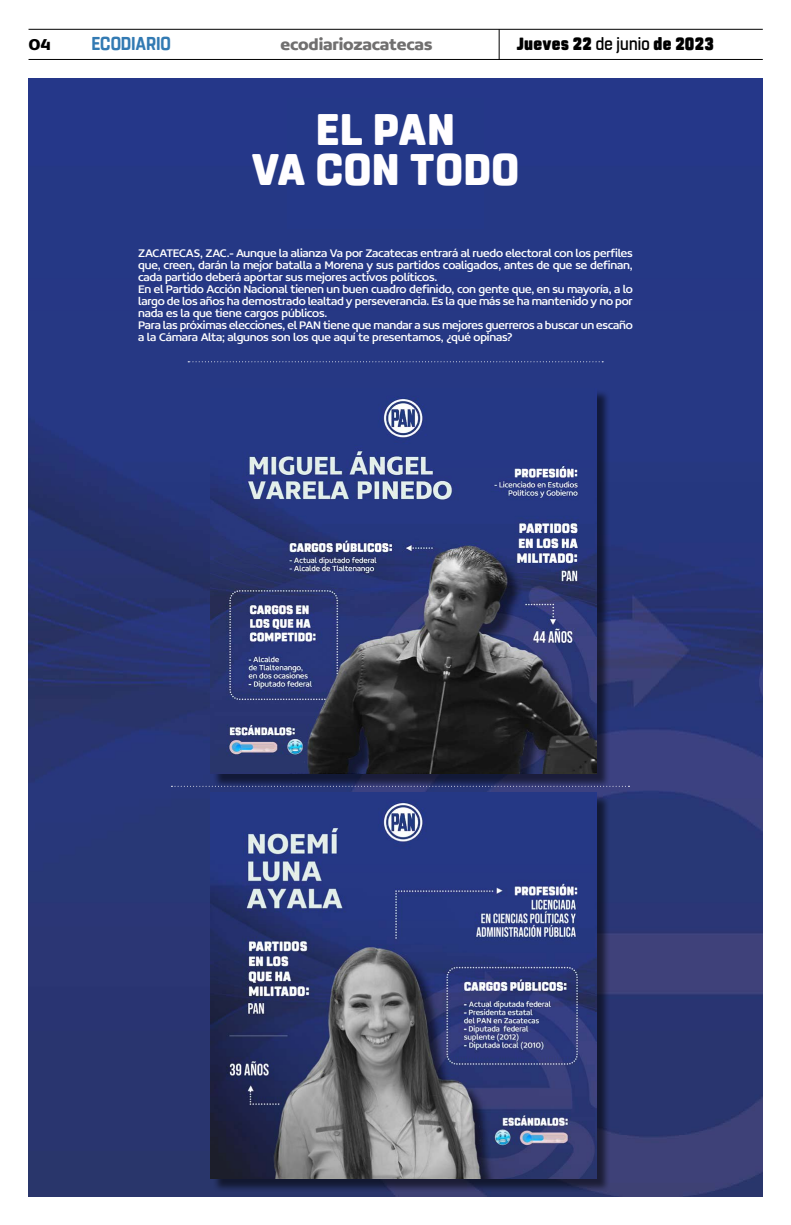
<style>
.page{position:relative;width:791px;height:1225px;background:#fff}
.page>*{position:absolute;margin:0;border:0;box-sizing:border-box;transform-origin:0 0}
.t1{font:800 44px/40px "Rohn Rounded";letter-spacing:.01em;color:#fffeff;text-align:center}
.t2{font:700 18.6px "Rohn Rounded";letter-spacing:-.005em;color:#327ab3;scale:.91 1}
.t3{font:900 17.6px "Rohn Rounded";letter-spacing:.015em;color:#000;scale:.91 1}
.t4{font:700 16.9px "Concord";letter-spacing:-.01em;color:#706f6f}
.t5{font:700 16.9px "Concord";color:#000}
.t6{font:12px/12px "Concord";letter-spacing:-.015em;color:#fff}
.s1{font-weight:500}
</style>
<div class="page">
<hr style="left:29px;top:29px;width:734px;height:1px;background:#000">
<hr style="left:29px;top:59px;width:734px;height:1px;background:#000">
<hr style="left:499px;top:29px;width:1px;height:31px;background:#000">
<img style="left:28px;top:78px;width:734px;height:1118px">
<div style="left:212px;top:390px;width:398px;height:398px;background:#000;opacity:.55"></div>
<img style="left:210px;top:388px;width:386px;height:386px">
<div style="left:212px;top:794px;width:398px;height:398px;background:#000;opacity:.55"></div>
<img style="left:210px;top:793px;width:386px;height:385px">
<svg style="left:171px;top:786px;width:458px;height:1px"></svg>
<svg style="left:188px;top:361px;width:415px;height:1px"></svg>
<div style="left:287px;top:98px;width:197px;height:130px;background:#243888"></div>
<h3 class="t5" style="left:29px;top:34px;width:24px">04</h3>
<h2 class="t2" style="left:91px;top:33px;width:89px">ECODIARIO</h2>
<h3 class="t4" style="left:281px;top:34px;width:153px">ecodiariozacatecas</h3>
<h3 class="t3" style="left:517px;top:34px;width:218px">Jueves 22 <span class="s1">de junio</span> de 2023</h3>
<h1 class="t1" style="left:252px;top:110px;width:269px">EL PAN<br>VA CON TODO</h1>
<p class="t6" style="left:138px;top:247px;width:496px">ZACATECAS, ZAC.- Aunque la alianza Va por Zacatecas entrará al ruedo electoral con los perfiles que, creen, darán la mejor batalla a Morena y sus partidos coaligados, antes de que se definan, cada partido deberá aportar sus mejores activos políticos.<br>En el Partido Acción Nacional tienen un buen cuadro definido, con gente que, en su mayoría, a lo largo de los años ha demostrado lealtad y perseverancia. Es la que más se ha mantenido y no por nada es la que tiene cargos públicos.<br>Para las próximas elecciones, el PAN tiene que mandar a sus mejores guerreros a buscar un escaño a la Cámara Alta; algunos son los que aquí te presentamos, ¿qué opinas?</p>
</div>
